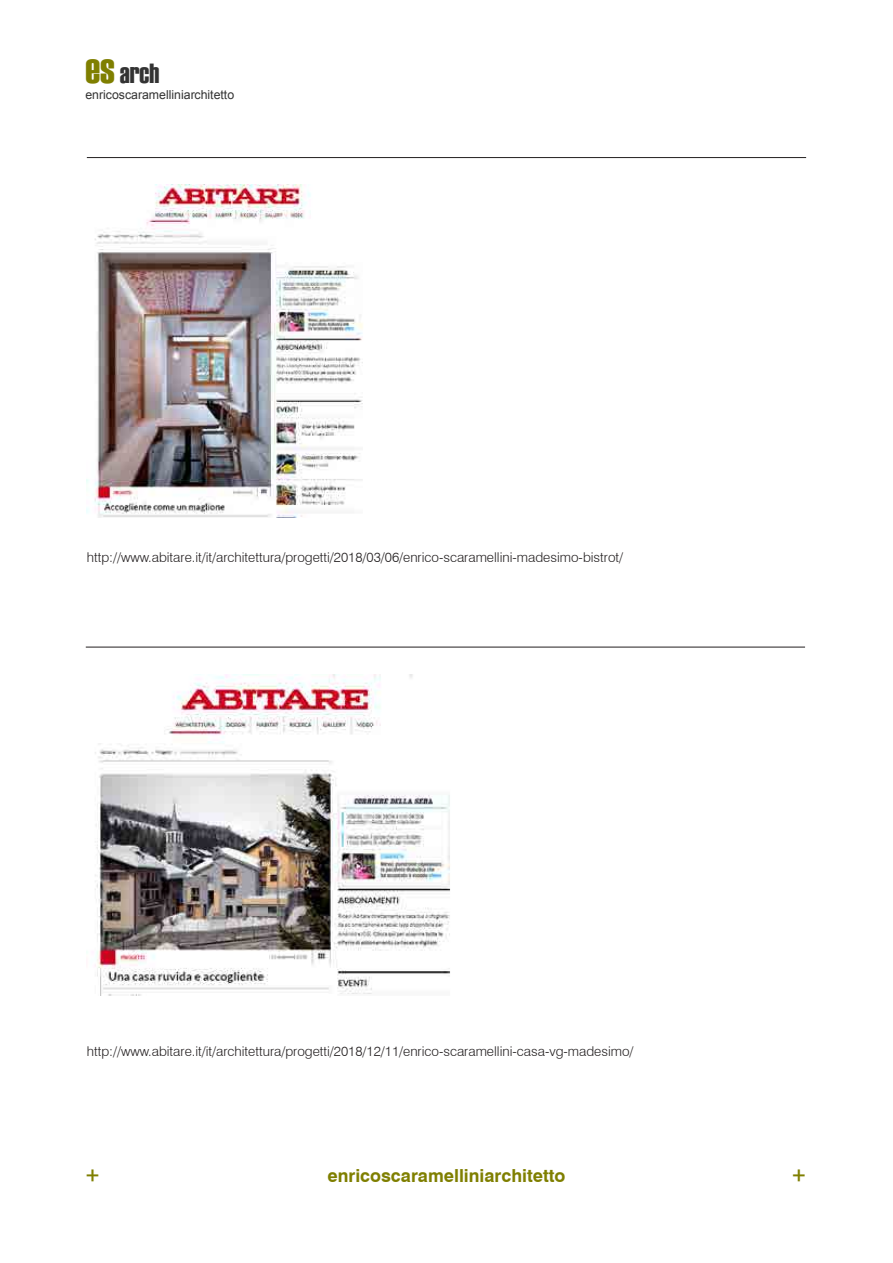
<style>
.page{position:relative;width:893px;height:1263px;background:#fff}
.page>*{position:absolute;margin:0;border:0;box-sizing:border-box;transform-origin:0 0}
.t1{font:27.6px "Haettenschweiler";color:#333}
.t2{font:24.45px "Arial";color:#7f7f00}
.t3{font:700 18px "Swiss 721 BT";color:#7f7f00}
.t4{font:300 13.5px "Swiss 721 BT";color:#231f20}
.t5{font:12.3px "Arial";color:#333}
.s1{font-size:41.4px;color:#7f7f00}
</style>
<div class="page">
<img style="left:87px;top:185px;width:276px;height:332px">
<img style="left:87px;top:674px;width:363px;height:321px">
<hr style="left:87px;top:157px;width:719px;height:1px;background:#231f20">
<hr style="left:86px;top:647px;width:719px;height:1px;background:#231f20">
<h1 class="t1" style="left:85px;top:54px;width:75px"><span class="s1">es</span> arch</h1>
<p class="t5" style="left:85px;top:87px;width:150px">enricoscaramelliniarchitetto</p>
<p class="t4" style="left:87px;top:549px;width:538px">http://www.abitare.it/it/architettura/progetti/2018/03/06/enrico-scaramellini-madesimo-bistrot/</p>
<p class="t4" style="left:87px;top:1043px;width:548px">http://www.abitare.it/it/architettura/progetti/2018/12/11/enrico-scaramellini-casa-vg-madesimo/</p>
<h3 class="t3" style="left:327px;top:1165px;width:240px">enricoscaramelliniarchitetto</h3>
<h2 class="t2" style="left:85px;top:1159px;width:16px">+</h2>
<h2 class="t2" style="left:792px;top:1159px;width:16px">+</h2>
</div>
